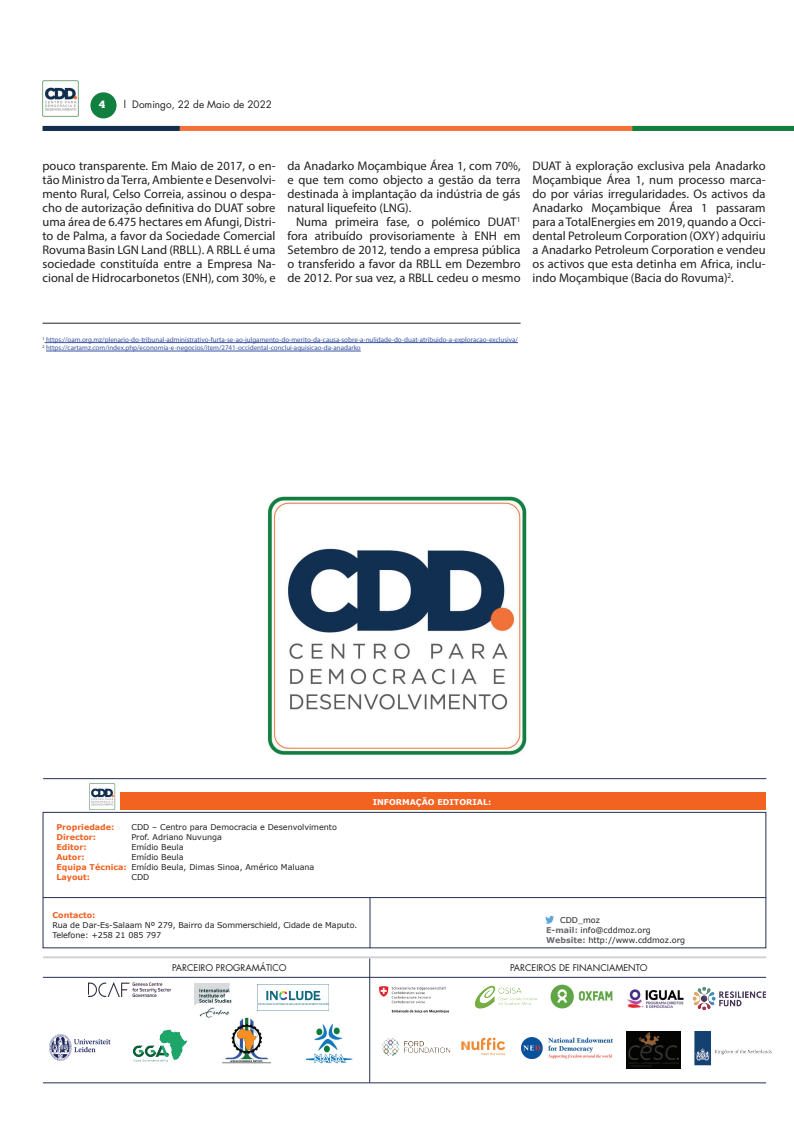
<style>
.page{position:relative;width:794px;height:1134px;background:#fff}
.page>*{position:absolute;margin:0;border:0;box-sizing:border-box;transform-origin:0 0}
.t1{font:12.5px/14px "Myriad Pro";color:#231f20;text-align:justify}
.t2{font:10px "Futura LT";color:#231f20}
.t3{font:700 10px "Popular";color:#fff}
.t4{font:9px "Futura LT";color:#231f20}
.t5{font:8px/10px "Verdana";color:#231f20}
.t6{font:700 8px "Verdana";color:#f26221}
.t7{font:700 8px "Verdana";color:#fff}
.t8{font:7px/8.4px "Myriad Pro";color:#3853a3}
.s1{font-weight:700;color:#f26221}
.s2{font-weight:700;color:#6c6d70}
</style>
<div class="page">
<div style="left:45px;top:126px;width:749px;height:5px;background:#f37138"></div>
<div style="left:632px;top:126px;width:162px;height:5px;background:#107f40"></div>
<div style="left:43px;top:126px;width:137px;height:5px;background:#102e4f"></div>
<div style="left:90px;top:92px;width:27px;height:26px;background:#107f40;border-radius:50%"></div>
<img style="left:43px;top:81px;width:35px;height:35px">
<div style="left:120px;top:792px;width:646px;height:18px;background:#f26221"></div>
<div style="left:43px;top:812px;width:723px;height:136px;border:1px solid #252e53"></div>
<hr style="left:43px;top:897px;width:723px;height:1px;background:#252e53">
<hr style="left:370px;top:898px;width:1px;height:50px;background:#252e53">
<img style="left:545px;top:915px;width:9px;height:9px">
<img style="left:89px;top:783px;width:26px;height:26px">
<hr style="left:43px;top:778px;width:723px;height:1px;background:#252e53">
<hr style="left:369px;top:958px;width:1px;height:125px;background:#252e53">
<hr style="left:43px;top:956px;width:723px;height:2px;background:#d1d2d4">
<hr style="left:43px;top:977px;width:723px;height:1px;background:#252e53">
<hr style="left:43px;top:1083px;width:723px;height:1px;background:#252e53">
<img style="left:257px;top:984px;width:71px;height:26px">
<img style="left:49px;top:1034px;width:61px;height:26px">
<img style="left:88px;top:982px;width:82px;height:14px">
<img style="left:194px;top:983px;width:38px;height:35px">
<img style="left:133px;top:1029px;width:54px;height:33px">
<img style="left:222px;top:1017px;width:49px;height:47px">
<img style="left:306px;top:1023px;width:47px;height:41px">
<img style="left:379px;top:987px;width:69px;height:26px">
<img style="left:475px;top:985px;width:62px;height:24px">
<img style="left:461px;top:1037px;width:45px;height:19px">
<img style="left:521px;top:1037px;width:92px;height:22px">
<img style="left:550px;top:984px;width:63px;height:25px">
<img style="left:382px;top:1038px;width:69px;height:18px">
<img style="left:692px;top:987px;width:74px;height:24px">
<img style="left:694px;top:1032px;width:78px;height:34px">
<img style="left:627px;top:989px;width:57px;height:19px">
<img style="left:627px;top:1032px;width:53px;height:37px">
<img style="left:268px;top:496px;width:259px;height:259px">
<hr style="left:45px;top:342px;width:473px;height:1px;background:#3853a3">
<hr style="left:46px;top:351px;width:315px;height:1px;background:#3853a3">
<hr style="left:43px;top:323px;width:477px;height:1px;background:#231f20">
<p class="t3" style="left:99px;top:98px;width:8px">4</p>
<p class="t2" style="left:124px;top:98px;width:150px">l Domingo, 22 de Maio de 2022</p>
<p class="t1" style="left:43px;top:159px;width:234px">pouco transparente. Em Maio de 2017, o en&shy;tão Ministro da Terra, Ambiente e Desenvolvi&shy;mento Rural, Celso Correia, assinou o despa&shy;cho de autorização definitiva do DUAT sobre uma área de 6.475 hectares em Afungi, Distri&shy;to de Palma, a favor da Sociedade Comercial Rovuma Basin LGN Land (RBLL). A RBLL é uma sociedade constituída entre a Empresa Na&shy;cional de Hidrocarbonetos (ENH), com 30%, e</p>
<p class="t1" style="left:287px;top:159px;width:234px">da Anadarko Moçambique Área 1, com 70%, e que tem como objecto a gestão da terra destinada à implantação da indústria de gás natural liquefeito (LNG).</p>
<p class="t1" style="left:287px;top:215px;width:234px;text-indent:9px">Numa primeira fase, o polémico DUAT<sup>1 </sup>fora atribuído provisoriamente à ENH em Setembro de 2012, tendo a empresa pública o transferido a favor da RBLL em Dezembro de 2012. Por sua vez, a RBLL cedeu o mesmo</p>
<p class="t1" style="left:532px;top:159px;width:234px">DUAT à exploração exclusiva pela Anadarko Moçambique Área 1, num processo marca&shy;do por várias irregularidades. Os activos da Anadarko Moçambique Área 1 passaram para a TotalEnergies em 2019, quando a Occi&shy;dental Petroleum Corporation (OXY) adquiriu a Anadarko Petroleum Corporation e vendeu os activos que esta detinha em Africa, inclu&shy;indo Moçambique (Bacia do Rovuma)<sup>2</sup>.</p>
<p class="t8" style="left:43px;top:335px;width:477px"><sup>1</sup> https://oam.org.mz/plenario-do-tribunal-administrativo-furta-se-ao-julgamento-do-merito-da-causa-sobre-a-nulidade-do-duat-atribuido-a-exploracao-exclusiva/<br><sup>2</sup> https://cartamz.com/index.php/economia-e-negocios/item/2741-occidental-conclui-aquisicao-da-anadarko</p>
<p class="t6" style="left:56px;top:821px;width:60px">Propriedade:</p>
<p class="t5" style="left:131px;top:822px;width:207px">CDD – Centro para Democracia e Desenvolvimento</p>
<p class="t6" style="left:56px;top:831px;width:41px">Director:</p>
<p class="t5" style="left:131px;top:832px;width:92px">Prof. Adriano Nuvunga</p>
<p class="t6" style="left:56px;top:841px;width:32px">Editor:</p>
<p class="t5" style="left:131px;top:842px;width:54px">Emídio Beula</p>
<p class="t6" style="left:56px;top:851px;width:30px">Autor:</p>
<p class="t5" style="left:56px;top:852px;width:259px;text-indent:75px">Emídio Beula<br><span class="s1">Equipa Técnica:</span> Emídio Beula, Dimas Sinoa, Américo Maluana<br><span class="s1">Layout:</span></p>
<p class="t5" style="left:131px;top:872px;width:19px">CDD</p>
<p class="t7" style="left:373px;top:796px;width:120px">INFORMAÇÃO EDITORIAL:</p>
<p class="t6" style="left:52px;top:910px;width:45px">Contacto:</p>
<p class="t5" style="left:52px;top:920px;width:306px">Rua de Dar-Es-Salaam Nº 279, Bairro da Sommerschield, Cidade de Maputo.<br>Telefone: +258 21 085 797</p>
<p class="t5" style="left:546px;top:914px;width:141px;text-indent:14px">CDD_moz<br><span class="s2">E-mail:</span> info@cddmoz.org<br><span class="s2">Website:</span> http://www.cddmoz.org</p>
<p class="t4" style="left:172px;top:962px;width:116px">PARCEIRO PROGRAMÁTICO</p>
<p class="t4" style="left:510px;top:962px;width:139px">PARCEIROS DE FINANCIAMENTO</p>
</div>
